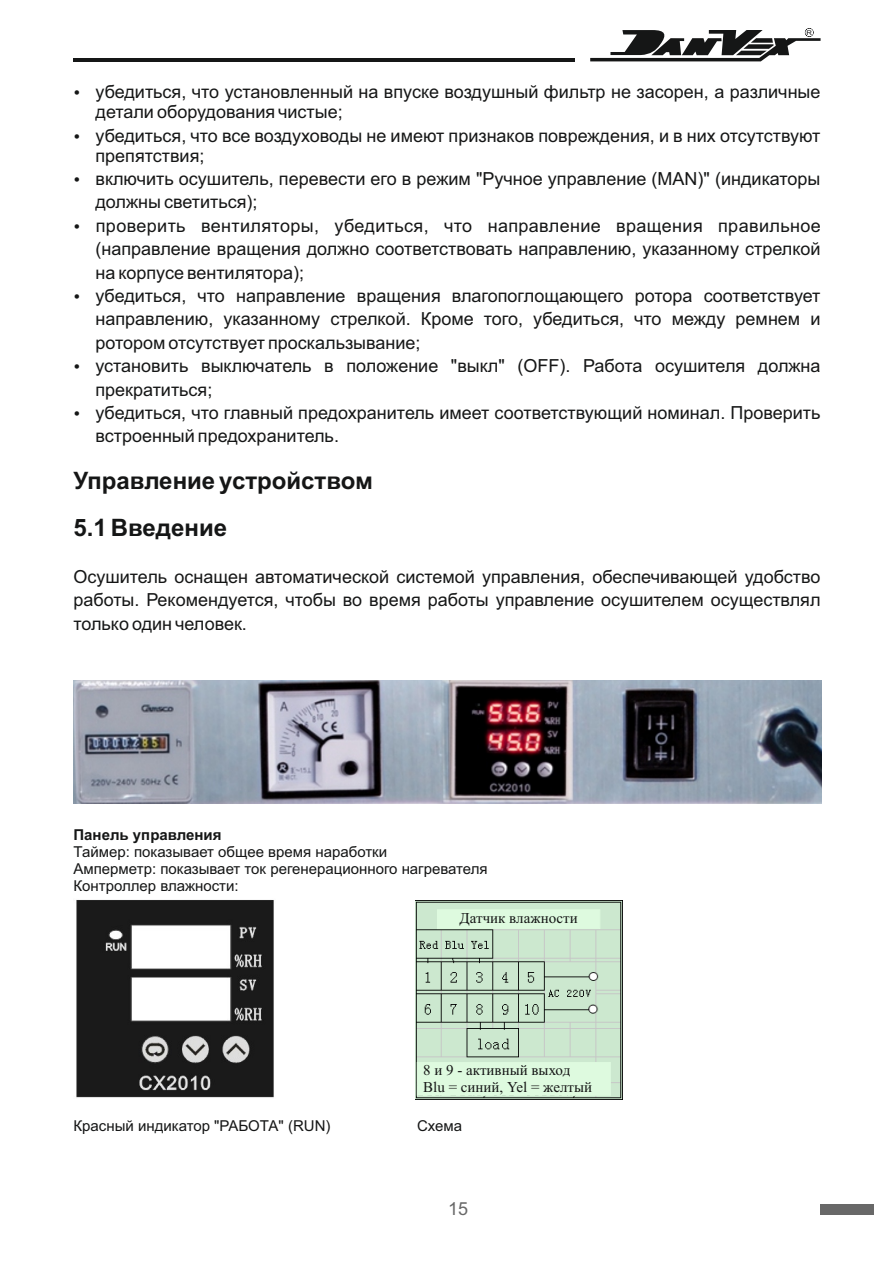
<style>
.page{position:relative;width:893px;height:1263px;background:#fff}
.page>*{position:absolute;margin:0;border:0;box-sizing:border-box;transform-origin:0 0}
.t1{font:700 24px/46.8px "Arial";color:#151616}
.t2{font:18px/23.4px "Arial";color:#151616}
.t3{font:18px "Arial";color:#686868}
.t4{font:15px/16.8px "Arial";color:#151616}
.t5{font:15px/16.6px "Times New Roman";color:#151616}
.t6{font:700 15px "Arial";color:#151616}
.t7{font:6.45px "Arial";color:#151616;scale:1.18 1}
</style>
<div class="page">
<svg style="left:590px;top:28px;width:230px;height:33px"></svg>
<hr style="left:73px;top:58px;width:502px;height:3px;background:#151616">
<div style="left:820px;top:1204px;width:54px;height:10px;background:#686868"></div>
<img style="left:73px;top:680px;width:748px;height:124px">
<img style="left:76px;top:900px;width:198px;height:198px">
<img style="left:415px;top:900px;width:207px;height:199px">
<div style="left:437px;top:909px;width:163px;height:20px;background:#defadf"></div>
<div style="left:417px;top:1062px;width:194px;height:34px;background:#defadf"></div>
<p class="t7" style="left:806px;top:30px;width:6px">R</p>
<p class="t2" style="left:95px;top:83px;width:727px;line-height:20.1px;text-indent:-22px">• убедиться, что установленный на впуске воздушный фильтр не засорен, а различные детали оборудования чистые;</p>
<p class="t2" style="left:95px;top:127px;width:726px;line-height:20.1px;text-indent:-22px">• убедиться, что все воздуховоды не имеют признаков повреждения, и в них отсутствуют препятствия;</p>
<p class="t2" style="left:95px;top:169px;width:726px;text-indent:-22px">• включить осушитель, перевести его в режим "Ручное управление (MAN)" (индикаторы должны светиться);</p>
<p class="t2" style="left:95px;top:215px;width:727px;text-align:justify;text-indent:-22px">• проверить вентиляторы, убедиться, что направление вращения правильное (направление вращения должно соответствовать направлению, указанному стрелкой на корпусе вентилятора);</p>
<p class="t2" style="left:95px;top:286px;width:727px;text-align:justify;text-indent:-22px">• убедиться, что направление вращения влагопоглощающего ротора соответствует направлению, указанному стрелкой. Кроме того, убедиться, что между ремнем и ротором отсутствует проскальзывание;</p>
<p class="t2" style="left:95px;top:356px;width:726px;text-indent:-22px">• установить выключатель в положение "выкл" (OFF). Работа осушителя должна прекратиться;</p>
<p class="t2" style="left:95px;top:403px;width:727px;text-indent:-22px">• убедиться, что главный предохранитель имеет соответствующий номинал. Проверить встроенный предохранитель.</p>
<h1 class="t1" style="left:73px;top:460px;width:301px">Управление устройством<br>5.1 Введение</h1>
<p class="t2" style="left:73px;top:566px;width:749px;text-align:justify">Осушитель оснащен автоматической системой управления, обеспечивающей удобство работы. Рекомендуется, чтобы во время работы управление осушителем осуществлял только один человек.</p>
<p class="t6" style="left:74px;top:829px;width:150px">Панель управления</p>
<p class="t4" style="left:73px;top:845px;width:416px">Таймер: показывает общее время наработки<br>Амперметр: показывает ток регенерационного нагревателя<br>Контроллер влажности:</p>
<p class="t5" style="left:460px;top:911px;width:120px">Датчик влажности</p>
<p class="t5" style="left:423px;top:1063px;width:170px">8 и 9 - активный выход<br>Blu = синий, Yel = желтый</p>
<p class="t4" style="left:73px;top:1118px;width:259px">Красный индикатор "РАБОТА" (RUN)</p>
<p class="t4" style="left:417px;top:1118px;width:47px">Схема</p>
<p class="t3" style="left:448px;top:1201px;width:22px">15</p>
</div>
